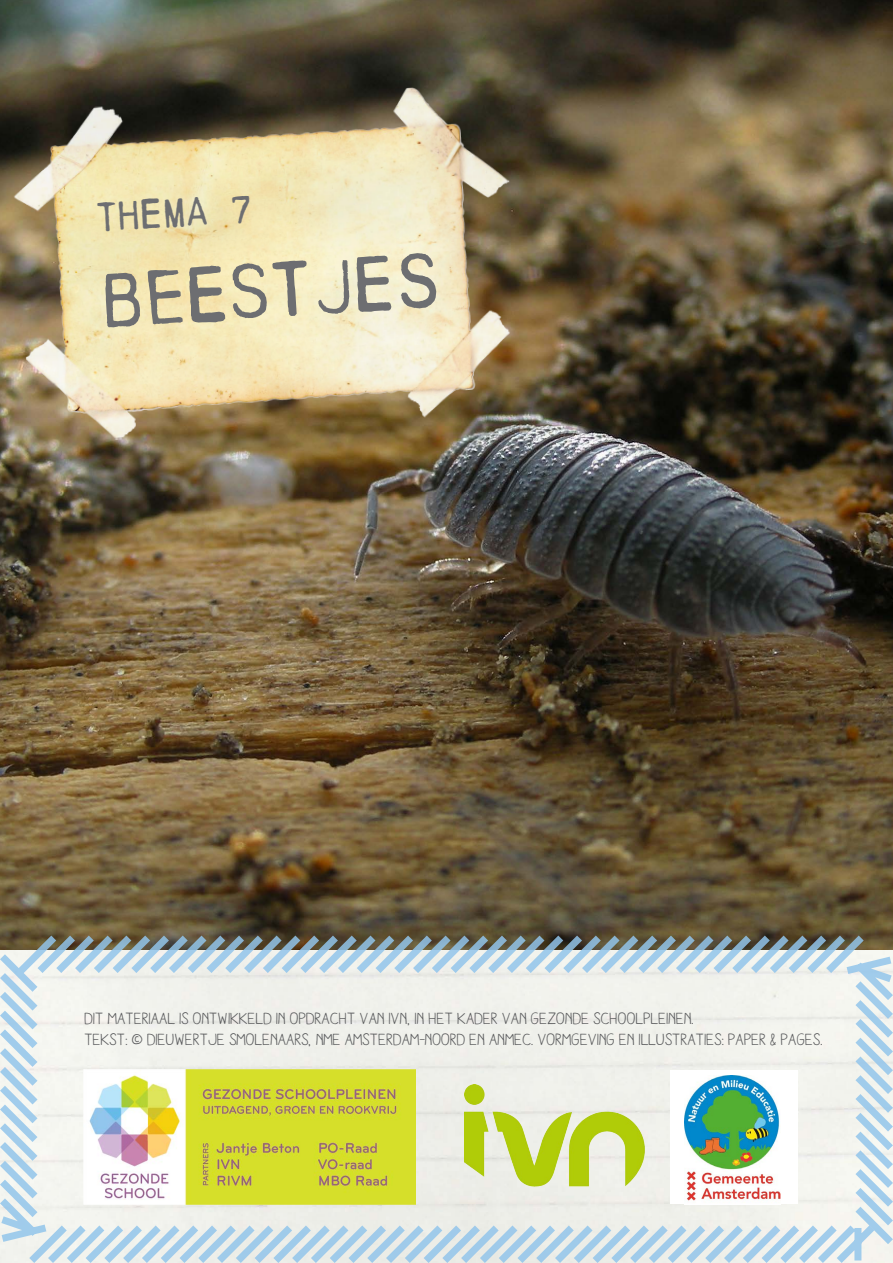
<style>
.page{position:relative;width:893px;height:1263px;background:#fff}
.page>*{position:absolute;margin:0;border:0;box-sizing:border-box;transform-origin:0 0}
.t1{font:76.5px "PRINTF";color:#6d6e71}
.t2{font:40.65px "PRINTF";color:#6d6e71}
.t3{font:16.5px/21px "Aracne";color:#58595b}
</style>
<div class="page">
<img style="left:0;top:0;width:893px;height:928px">
<img style="left:9px;top:82px;width:514px;height:363px">
<svg style="left:0;top:928px;width:893px;height:335px"></svg>
<img style="left:84px;top:1070px;width:331px;height:134px">
<img style="left:464px;top:1084px;width:184px;height:111px">
<div style="left:670px;top:1070px;width:128px;height:134px;background:#fff"></div>
<img style="left:685px;top:1075px;width:95px;height:126px">
<h2 class="t2" style="left:95px;top:195px;width:158px;rotate:-4deg">THE MA 7</h2>
<h1 class="t1" style="left:98px;top:258px;width:296px;rotate:-4deg">Bee st jes</h1>
<p class="t3" style="left:85px;top:1007px;width:740px">DIT MATERIAAL IS ONTWIKKELD IN OPDRACHT VAN IVN, IN HET KADER VAN GEZONDE SCHOOLPLEINEN.<br>TEKST: © DIEUWERTJE SMOLENAARS, NME AMSTERDAM-NOORD EN ANMEC. VORMGEVING EN ILLUSTRATIES: PAPER &amp; PAGES.</p>
</div>
